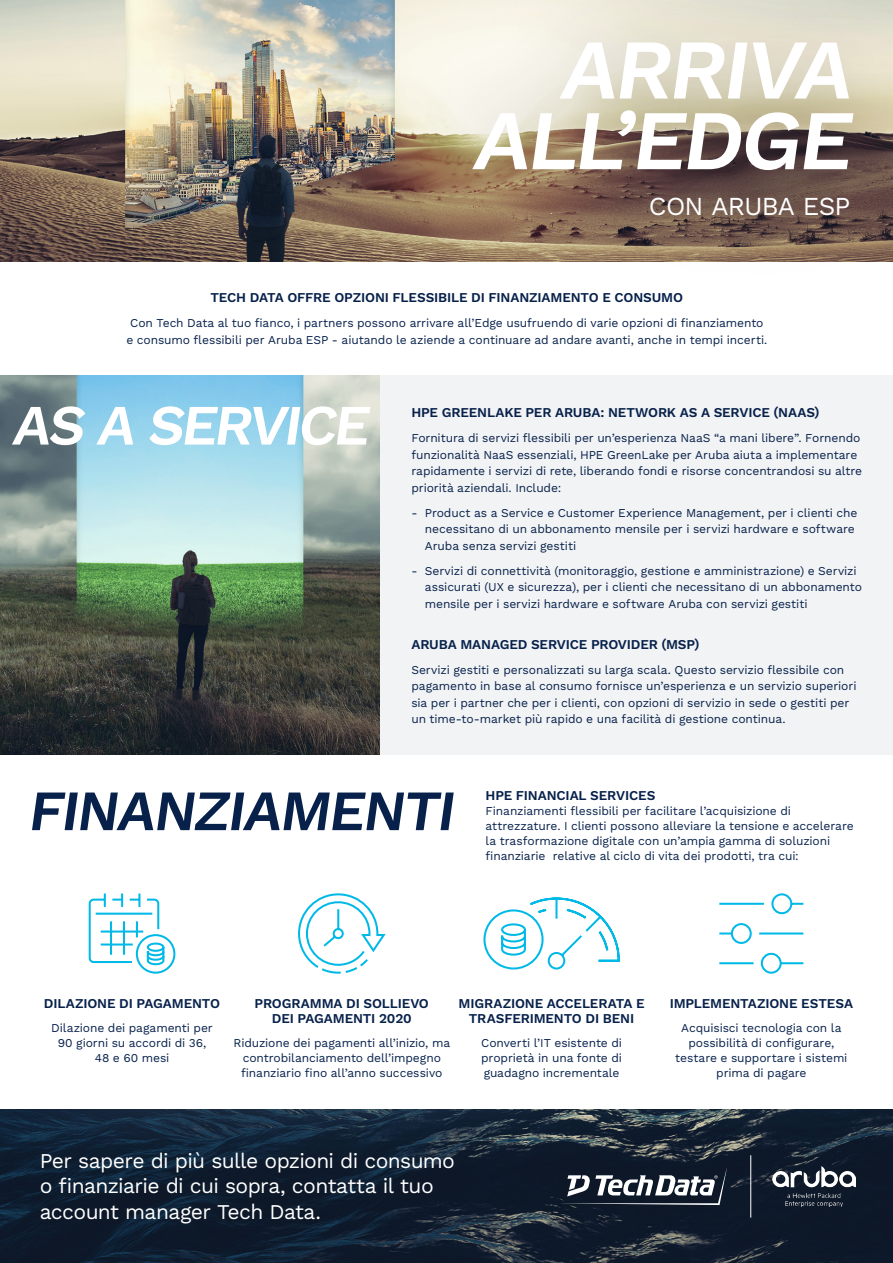
<style>
.page{position:relative;width:893px;height:1263px;background:#fff}
.page>*{position:absolute;margin:0;border:0;box-sizing:border-box;transform-origin:0 0}
.t1{font:600 84.9px/70.7px "Work Sans";color:#fff;text-align:right}
.t2{font:600 57px "Work Sans";color:#07214b}
.t3{font:600 57px "Work Sans";color:#fff}
.t4{font:25.95px "Work Sans";letter-spacing:-.03em;color:#fff}
.t5{font:21px/25.2px "Work Sans";letter-spacing:-.03em;color:#fff}
.t6{font:600 13.5px/15px "Work Sans";letter-spacing:-.015em;color:#07214b;text-align:center}
.t7{font:12px/15px "Work Sans";letter-spacing:-.01em;color:#07214b}
</style>
<div class="page">
<div style="left:0;top:376px;width:893px;height:379px;background:#f2f3f4"></div>
<img style="left:0;top:1110px;width:893px;height:153px">
<svg style="left:561px;top:1168px;width:166px;height:37px"></svg>
<img style="left:772px;top:1166px;width:83px;height:41px">
<hr style="left:750px;top:1155px;width:1px;height:62px;background:#fff">
<img style="left:0;top:376px;width:379px;height:379px">
<img style="left:0;top:0;width:402px;height:261px">
<div style="left:402px;top:0;width:491px;height:292px;background:#231f20;opacity:.3"></div>
<svg style="left:88px;top:893px;width:88px;height:81px"></svg>
<svg style="left:298px;top:893px;width:88px;height:81px"></svg>
<svg style="left:483px;top:897px;width:137px;height:73px"></svg>
<svg style="left:719px;top:893px;width:85px;height:81px"></svg>
<p class="t1" style="left:471px;top:38px;width:395px">ARRIVA<br>ALL’EDGE</p>
<p class="t4" style="left:649px;top:191px;width:203px">CON ARUBA ESP</p>
<p class="t6" style="left:211px;top:291px;width:474px">TECH DATA OFFRE OPZIONI FLESSIBILE DI FINANZIAMENTO E CONSUMO</p>
<p class="t7" style="left:126px;top:315px;width:642px;line-height:16.5px;text-align:center">Con Tech Data al tuo fianco, i partners possono arrivare all’Edge usufruendo di varie opzioni di finanziamento e consumo flessibili per Aruba ESP - aiutando le aziende a continuare ad andare avanti, anche in tempi incerti.</p>
<p class="t3" style="left:11px;top:392px;width:368px">AS A SERVICE</p>
<p class="t6" style="left:411px;top:406px;width:410px">HPE GREENLAKE PER ARUBA: NETWORK AS A SERVICE (NAAS)</p>
<p class="t7" style="left:411px;top:430px;width:452px;line-height:16.5px">Fornitura di servizi flessibili per un’esperienza NaaS “a mani libere”. Fornendo funzionalità NaaS essenziali, HPE GreenLake per Aruba aiuta a implementare rapidamente i servizi di rete, liberando fondi e risorse concentrandosi su altre priorità aziendali. Include:</p>
<p class="t7" style="left:425px;top:505px;width:434px;line-height:16.5px;text-indent:-13px">- Product as a Service e Customer Experience Management, per i clienti che necessitano di un abbonamento mensile per i servizi hardware e software<br>Aruba senza servizi gestiti</p>
<p class="t7" style="left:425px;top:563px;width:439px;line-height:16.5px;text-indent:-13px">- Servizi di connettività (monitoraggio, gestione e amministrazione) e Servizi assicurati (UX e sicurezza), per i clienti che necessitano di un abbonamento mensile per i servizi hardware e software Aruba con servizi gestiti</p>
<p class="t6" style="left:411px;top:637px;width:290px">ARUBA MANAGED SERVICE PROVIDER (MSP)</p>
<p class="t7" style="left:411px;top:662px;width:447px;line-height:16.5px">Servizi gestiti e personalizzati su larga scala. Questo servizio flessibile con pagamento in base al consumo fornisce un’esperienza e un servizio superiori sia per i partner che per i clienti, con opzioni di servizio in sede o gestiti per un time-to-market più rapido e una facilità di gestione continua.</p>
<p class="t2" style="left:27px;top:777px;width:438px">FINANZIAMENTI</p>
<p class="t6" style="left:486px;top:789px;width:171px">HPE FINANCIAL SERVICES</p>
<p class="t7" style="left:486px;top:804px;width:370px">Finanziamenti flessibili per facilitare l’acquisizione di attrezzature. I clienti possono alleviare la tensione e accelerare la trasformazione digitale con un’ampia gamma di soluzioni finanziarie relative al ciclo di vita dei prodotti, tra cui:</p>
<p class="t6" style="left:44px;top:997px;width:178px">DILAZIONE DI PAGAMENTO</p>
<p class="t7" style="left:51px;top:1021px;width:163px;text-align:center">Dilazione dei pagamenti per<br>90 giorni su accordi di 36,<br>48 e 60 mesi</p>
<p class="t6" style="left:255px;top:997px;width:176px">PROGRAMMA DI SOLLIEVO<br>DEI PAGAMENTI 2020</p>
<p class="t7" style="left:234px;top:1036px;width:218px;text-align:center">Riduzione dei pagamenti all’inizio, ma controbilanciamento dell’impegno finanziario fino all’anno successivo</p>
<p class="t6" style="left:458px;top:997px;width:188px">MIGRAZIONE ACCELERATA E<br>TRASFERIMENTO DI BENI</p>
<p class="t7" style="left:481px;top:1036px;width:142px;text-align:justify">Converti l’IT esistente di proprietà in una fonte di guadagno incrementale</p>
<p class="t6" style="left:670px;top:997px;width:185px">IMPLEMENTAZIONE ESTESA</p>
<p class="t7" style="left:675px;top:1021px;width:174px;text-align:center">Acquisisci tecnologia con la possibilità di configurare, testare e supportare i sistemi prima di pagare</p>
<p class="t5" style="left:40px;top:1149px;width:417px">Per sapere di più sulle opzioni di consumo o finanziarie di cui sopra, contatta il tuo account manager Tech Data.</p>
</div>
